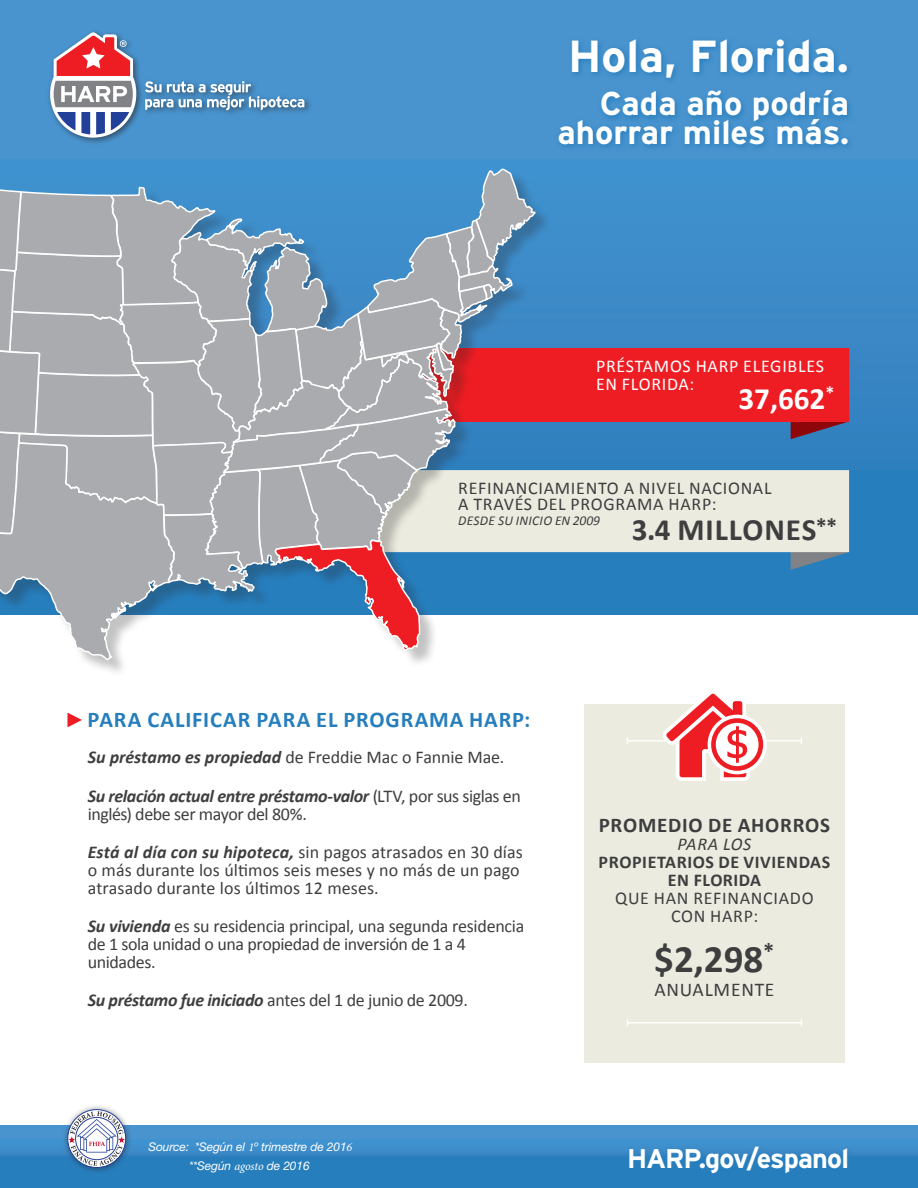
<style>
.page{position:relative;width:918px;height:1188px;background:#fff}
.page>*{position:absolute;margin:0;border:0;box-sizing:border-box;transform-origin:0 0}
.t1{font:700 44.85px "Interstate";color:#fff}
.t2{font:700 39px "Calibri";color:#3e3e3f}
.t3{font:700 33px/28.5px "Interstate";color:#fff;text-align:right}
.t4{font:700 31.05px "Calibri";letter-spacing:.025em;color:#3e3e3f}
.t5{font:700 31.05px "Calibri";color:#fff}
.t6{font:700 27px "Interstate";letter-spacing:-.035em;color:#fff}
.t7{font:700 22.5px "Calibri";letter-spacing:.035em;color:#277ebd}
.t8{font:700 21px "Calibri";letter-spacing:.035em;color:#3e3e3f}
.t9{font:19.5px "Calibri";letter-spacing:.04em;color:#3e3e3f}
.t10{font:18px/18px "Calibri";letter-spacing:-.005em;color:#3e3e3f}
.t11{font:18px/18px "Calibri";letter-spacing:-.025em;color:#3e3e3f}
.t12{font:700 18px/18px "Calibri";letter-spacing:.035em;color:#3e3e3f;text-align:center}
.t13{font:18px/16.5px "Calibri";letter-spacing:.04em;color:#3e3e3f}
.t14{font:18px/18px "Calibri";letter-spacing:.04em;color:#fff}
.t15{font:italic 13.5px "Calibri";letter-spacing:.02em;color:#3e3e3f}
.t16{font:italic 12px "Helvetica Neue";letter-spacing:-.01em;color:#fff}
.s1{font-weight:700;font-style:italic}
.s2{font-family:"Minion Pro"}
.s3{font-weight:400;font-style:italic}
.s4{font-weight:400}
</style>
<div class="page">
<div style="left:0;top:0;width:918px;height:615px;background:linear-gradient(to bottom,#4e98d3,#257aba)"></div>
<svg style="left:791px;top:552px;width:58px;height:18px"></svg>
<div style="left:553px;top:470px;width:296px;height:82px;background:#ebebe0"></div>
<div style="left:0;top:1126px;width:918px;height:62px;background:linear-gradient(to bottom,#4b96d2,#1e78b8)"></div>
<div style="left:62px;top:1104px;width:71px;height:71px;background:#231f20;opacity:.52"></div>
<div style="left:68px;top:1109px;width:58px;height:59px;border:1px solid #233e98;border-radius:50%"></div>
<svg style="left:69px;top:1111px;width:55px;height:55px"></svg>
<svg style="left:555px;top:35px;width:300px;height:117px;background:#408eca"></svg>
<svg style="left:791px;top:421px;width:58px;height:18px"></svg>
<div style="left:427px;top:348px;width:422px;height:73px;background:#ee1d23"></div>
<div style="left:0;top:150px;width:553px;height:527px;background:#231f20;opacity:.27"></div>
<svg style="left:0;top:168px;width:537px;height:507px"></svg>
<div style="left:584px;top:704px;width:261px;height:359px;background:#ebebe0"></div>
<hr style="left:627px;top:740px;width:174px;height:2px;background:#fff">
<div style="left:707px;top:715px;width:60px;height:59px;border:7px solid #fff;border-radius:50%"></div>
<svg style="left:656px;top:693px;width:107px;height:88px"></svg>
<hr style="left:627px;top:1022px;width:174px;height:2px;background:#fff">
<div style="left:46px;top:29px;width:267px;height:117px;background:#4994cf"></div>
<svg style="left:145px;top:81px;width:159px;height:29px"></svg>
<svg style="left:50px;top:32px;width:86px;height:106px"></svg>
<svg style="left:67px;top:713px;width:15px;height:14px"></svg>
<div style="left:625px;top:1142px;width:230px;height:39px;background:#277ebd;opacity:.75"></div>
<p class="t1" style="left:568px;top:31px;width:282px">Hola, Florida.</p>
<p class="t3" style="left:558px;top:89px;width:293px">Cada año podría ahorrar miles más.</p>
<p class="t14" style="left:596px;top:357px;width:229px">PRÉSTAMOS HARP ELEGIBLES<br>EN FLORIDA:</p>
<p class="t5" style="left:739px;top:379px;width:97px">37,662<sup>*</sup></p>
<p class="t13" style="left:458px;top:480px;width:315px">REFINANCIAMIENTO A NIVEL NACIONAL<br>A TRAVÉS DEL PROGRAMA HARP:</p>
<p class="t15" style="left:458px;top:512px;width:143px">DESDE SU INICIO EN 2009</p>
<p class="t4" style="left:632px;top:510px;width:207px">3.4 MILLONES<sup>**</sup></p>
<p class="t7" style="left:88px;top:705px;width:444px">PARA CALIFICAR PARA EL PROGRAMA HARP:</p>
<p class="t10" style="left:88px;top:748px;width:418px"><span class="s1">Su préstamo es propiedad</span> de Freddie Mac o Fannie Mae.</p>
<p class="t11" style="left:88px;top:787px;width:435px"><span class="s1">Su relación actual entre préstamo-valor</span> (LTV, por sus siglas en inglés) debe ser mayor del 80%.</p>
<p class="t10" style="left:88px;top:843px;width:436px"><span class="s1">Está al día con su hipoteca,</span> sin pagos atrasados en 30 días o más durante los últimos seis meses y no más de un pago atrasado durante los últimos 12 meses.</p>
<p class="t10" style="left:88px;top:917px;width:438px"><span class="s1">Su vivienda</span> es su residencia principal, una segunda residencia de 1 sola unidad o una propiedad de inversión de 1 a 4 unidades.</p>
<p class="t10" style="left:88px;top:991px;width:382px"><span class="s1">Su préstamo fue iniciado</span> antes del 1 de junio de 2009.</p>
<p class="t16" style="left:148px;top:1139px;width:205px">Source: *Según el <span class="s2">1</span>º trimestre de 201<span class="s2">6</span></p>
<p class="t16" style="left:189px;top:1159px;width:122px">**Según <span class="s2">agosto</span> de 2016</p>
<p class="t8" style="left:599px;top:811px;width:233px">PROMEDIO DE AHORROS</p>
<p class="t12" style="left:599px;top:835px;width:233px"><span class="s3">PARA LOS<br></span>PROPIETARIOS DE VIVIENDAS<br>EN FLORIDA<br><span class="s4">QUE HAN REFINANCIADO<br>CON HARP:</span></p>
<p class="t2" style="left:654px;top:934px;width:122px">$2,298<sup>*</sup></p>
<p class="t9" style="left:654px;top:977px;width:122px">ANUALMENTE</p>
<p class="t6" style="left:627px;top:1143px;width:223px">HARP.gov/espanol</p>
</div>
